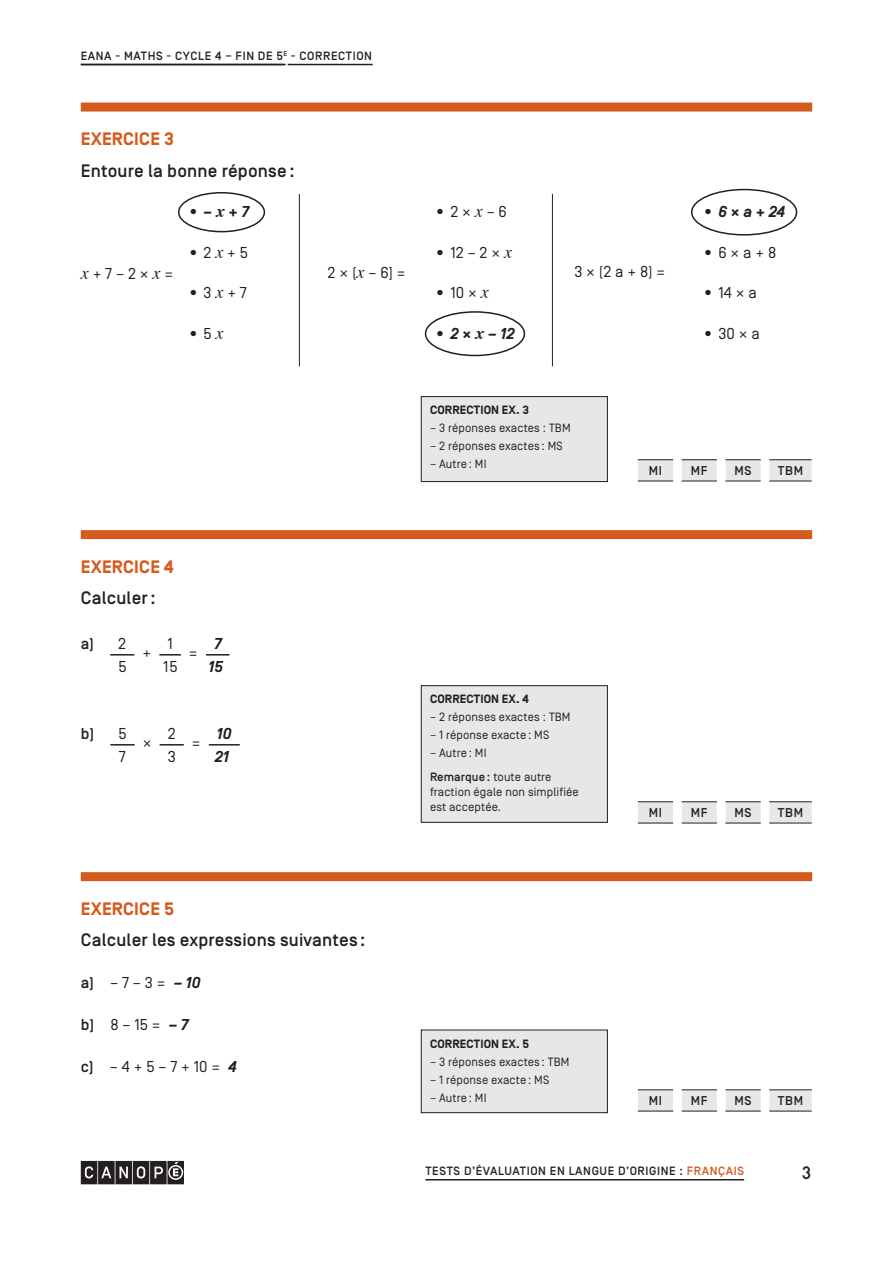
<style>
.page{position:relative;width:893px;height:1263px;background:#fff}
.page>*{position:absolute;margin:0;border:0;box-sizing:border-box;transform-origin:0 0}
.t1{font:500 18px "Simplon BP";letter-spacing:.01em;color:#231f20}
.t2{font:700 18px "Simplon BP";letter-spacing:.01em;color:#d55a1e}
.t3{font:500 18px "Simplon BP Mono";color:#231f20}
.t4{font:15.75px "Simplon BP Regular";letter-spacing:.01em;color:#231f20}
.t5{font:italic 700 15.75px "Simplon BP";letter-spacing:.01em;color:#231f20}
.t6{font:500 15.75px "Simplon BP";color:#231f20}
.t7{font:500 12.75px "Simplon BP";letter-spacing:.05em;color:#231f20}
.t8{font:12px/24px "Simplon BP Regular";letter-spacing:.01em;color:#231f20}
.t9{font:500 12px "Simplon BP";letter-spacing:.05em;color:#231f20}
.t10{font:700 12px "Simplon BP";letter-spacing:.01em;color:#231f20}
.s1{font-family:"Simplon BP Regular";font-weight:400;font-style:normal}
.s2{font-family:"Times";font-size:18px}
.s3{font-style:normal}
.s4{font-family:"Times";font-style:italic;font-size:18px}
.s5{font-family:"Simplon BP Regular";font-weight:400}
.s6{font-family:"Simplon BP";font-weight:500}
.s7{font-family:"Simplon BP";font-weight:700;font-style:italic}
.s8{color:#d55a1e}
</style>
<div class="page">
<hr style="left:81px;top:64px;width:205px;height:1px;background:#231f20">
<hr style="left:288px;top:64px;width:85px;height:1px;background:#231f20">
<svg style="left:81px;top:1161px;width:103px;height:23px;background:#4b4849"></svg>
<hr style="left:425px;top:1179px;width:319px;height:1px;background:#231f20">
<div style="left:81px;top:103px;width:731px;height:9px;background:#d55a1e"></div>
<div style="left:81px;top:530px;width:731px;height:9px;background:#d55a1e"></div>
<svg style="left:110px;top:654px;width:24px;height:1px"></svg>
<svg style="left:159px;top:654px;width:22px;height:1px"></svg>
<svg style="left:206px;top:654px;width:23px;height:1px"></svg>
<svg style="left:110px;top:744px;width:25px;height:1px"></svg>
<svg style="left:160px;top:744px;width:24px;height:1px"></svg>
<hr style="left:209px;top:744px;width:31px;height:1px;background:#231f20">
<div style="left:81px;top:872px;width:731px;height:9px;background:#d55a1e"></div>
<svg style="left:638px;top:460px;width:174px;height:21px"></svg>
<hr style="left:638px;top:459px;width:35px;height:1px;background:#231f20">
<hr style="left:682px;top:459px;width:35px;height:1px;background:#231f20">
<hr style="left:725px;top:459px;width:36px;height:1px;background:#231f20">
<hr style="left:769px;top:459px;width:43px;height:1px;background:#231f20">
<hr style="left:638px;top:481px;width:35px;height:1px;background:#231f20">
<hr style="left:682px;top:481px;width:35px;height:1px;background:#231f20">
<hr style="left:725px;top:481px;width:36px;height:1px;background:#231f20">
<hr style="left:769px;top:481px;width:43px;height:1px;background:#231f20">
<svg style="left:638px;top:802px;width:174px;height:21px"></svg>
<hr style="left:638px;top:801px;width:35px;height:1px;background:#231f20">
<hr style="left:682px;top:801px;width:35px;height:1px;background:#231f20">
<hr style="left:725px;top:801px;width:36px;height:1px;background:#231f20">
<hr style="left:769px;top:801px;width:43px;height:1px;background:#231f20">
<hr style="left:638px;top:823px;width:35px;height:1px;background:#231f20">
<hr style="left:682px;top:823px;width:35px;height:1px;background:#231f20">
<hr style="left:725px;top:823px;width:36px;height:1px;background:#231f20">
<hr style="left:769px;top:823px;width:43px;height:1px;background:#231f20">
<svg style="left:638px;top:1090px;width:174px;height:21px"></svg>
<hr style="left:638px;top:1089px;width:35px;height:1px;background:#231f20">
<hr style="left:682px;top:1089px;width:35px;height:1px;background:#231f20">
<hr style="left:725px;top:1089px;width:36px;height:1px;background:#231f20">
<hr style="left:769px;top:1089px;width:43px;height:1px;background:#231f20">
<hr style="left:638px;top:1111px;width:35px;height:1px;background:#231f20">
<hr style="left:682px;top:1111px;width:35px;height:1px;background:#231f20">
<hr style="left:725px;top:1111px;width:36px;height:1px;background:#231f20">
<hr style="left:769px;top:1111px;width:43px;height:1px;background:#231f20">
<div style="left:421px;top:397px;width:186px;height:85px;background:#e6e7e9"></div>
<div style="left:421px;top:396px;width:187px;height:86px;border:1px solid #231f20"></div>
<div style="left:421px;top:686px;width:186px;height:136px;background:#e6e7e9"></div>
<div style="left:421px;top:685px;width:187px;height:138px;border:1px solid #231f20"></div>
<div style="left:421px;top:1030px;width:186px;height:83px;background:#e6e7e9"></div>
<div style="left:421px;top:1030px;width:187px;height:83px;border:1px solid #231f20"></div>
<hr style="left:299px;top:194px;width:1px;height:172px;background:#231f20">
<hr style="left:552px;top:194px;width:1px;height:172px;background:#231f20">
<div style="left:178px;top:192px;width:87px;height:40px;border:2px solid #231f20;border-radius:50%"></div>
<div style="left:425px;top:311px;width:100px;height:45px;border:2px solid #231f20;border-radius:50%"></div>
<div style="left:691px;top:189px;width:106px;height:47px;border:2px solid #231f20;border-radius:50%"></div>
<p class="t9" style="left:81px;top:49px;width:293px">EANA - MATHS - CYCLE 4 – FIN DE 5<sup>E</sup> - CORRECTION</p>
<h1 class="t2" style="left:81px;top:129px;width:95px">EXERCICE 3</h1>
<h1 class="t1" style="left:81px;top:160px;width:215px">Entoure la bonne réponse :</h1>
<h2 class="t5" style="left:187px;top:203px;width:63px"><span class="s1">•</span> –<span class="s2">x</span><span class="s3">+</span>7</h2>
<h2 class="t4" style="left:187px;top:243px;width:62px">• 2 <span class="s4">x</span> + 5</h2>
<h2 class="t4" style="left:187px;top:284px;width:61px">• 3 <span class="s4">x</span> + 7</h2>
<h2 class="t4" style="left:187px;top:324px;width:38px">• 5 <span class="s4">x</span></h2>
<h2 class="t4" style="left:81px;top:264px;width:94px"><span class="s4">x</span> + 7 – 2 × <span class="s4">x</span> =</h2>
<h2 class="t4" style="left:328px;top:264px;width:80px">2 × (<span class="s4">x</span> – 6] =</h2>
<h2 class="t4" style="left:434px;top:203px;width:75px">• 2 × <span class="s4">x</span> – 6</h2>
<h2 class="t4" style="left:434px;top:243px;width:80px">• 12 – 2 × <span class="s4">x</span></h2>
<h2 class="t4" style="left:434px;top:284px;width:56px">• 10 × <span class="s4">x</span></h2>
<h2 class="t5" style="left:434px;top:324px;width:82px"><span class="s1">•</span> 2×<span class="s2">x</span>–12</h2>
<h2 class="t4" style="left:574px;top:262px;width:93px">3 × (2 a + 8) =</h2>
<h2 class="t5" style="left:702px;top:203px;width:85px"><span class="s1">•</span> 6<span class="s3">×</span>a<span class="s3">+</span>24</h2>
<h2 class="t4" style="left:702px;top:243px;width:76px">• 6 × a + 8</h2>
<h2 class="t4" style="left:702px;top:284px;width:56px">• 14 × a</h2>
<h2 class="t4" style="left:702px;top:324px;width:59px">• 30 × a</h2>
<p class="t10" style="left:430px;top:403px;width:101px">CORRECTION EX. 3</p>
<p class="t8" style="left:430px;top:416px;width:142px">– 3 réponses exactes : TBM</p>
<p class="t8" style="left:430px;top:434px;width:134px">– 2 réponses exactes : MS</p>
<p class="t8" style="left:430px;top:452px;width:58px">– Autre : MI</p>
<p class="t7" style="left:649px;top:463px;width:15px">MI</p>
<p class="t7" style="left:691px;top:463px;width:18px">MF</p>
<p class="t7" style="left:734px;top:463px;width:19px">MS</p>
<p class="t7" style="left:778px;top:463px;width:27px">TBM</p>
<h1 class="t2" style="left:81px;top:556px;width:94px">EXERCICE 4</h1>
<h1 class="t1" style="left:81px;top:588px;width:76px">Calculer:</h1>
<h2 class="t6" style="left:81px;top:635px;width:47px">a) <span class="s5">2</span></h2>
<h2 class="t4" style="left:142px;top:644px;width:10px">+</h2>
<h2 class="t4" style="left:167px;top:635px;width:7px">1</h2>
<h2 class="t4" style="left:189px;top:644px;width:10px">=</h2>
<h2 class="t5" style="left:214px;top:635px;width:9px">7</h2>
<h2 class="t4" style="left:118px;top:657px;width:10px">5</h2>
<h2 class="t4" style="left:163px;top:657px;width:16px">15</h2>
<h2 class="t5" style="left:209px;top:657px;width:16px">15</h2>
<h2 class="t6" style="left:81px;top:725px;width:47px">b) <span class="s5">5</span></h2>
<h2 class="t4" style="left:143px;top:734px;width:10px">×</h2>
<h2 class="t4" style="left:168px;top:725px;width:9px">2</h2>
<h2 class="t4" style="left:192px;top:734px;width:10px">=</h2>
<h2 class="t5" style="left:217px;top:725px;width:16px">10</h2>
<h2 class="t4" style="left:119px;top:747px;width:8px">7</h2>
<h2 class="t4" style="left:168px;top:747px;width:10px">3</h2>
<h2 class="t5" style="left:215px;top:747px;width:16px">21</h2>
<h1 class="t2" style="left:81px;top:898px;width:95px">EXERCICE 5</h1>
<h1 class="t1" style="left:81px;top:930px;width:286px">Calculer les expressions suivantes :</h1>
<h2 class="t4" style="left:81px;top:974px;width:121px"><span class="s6">a)</span> – 7 – 3 = <span class="s7">– 10</span></h2>
<h2 class="t4" style="left:81px;top:1016px;width:109px"><span class="s6">b)</span> 8 – 15 = <span class="s7">– 7</span></h2>
<h2 class="t4" style="left:81px;top:1058px;width:157px"><span class="s6">c)</span> – 4 + 5 – 7 + 10 = <span class="s7">4</span></h2>
<p class="t10" style="left:430px;top:692px;width:100px">CORRECTION EX. 4</p>
<p class="t8" style="left:430px;top:705px;width:142px">– 2 réponses exactes : TBM</p>
<p class="t8" style="left:430px;top:723px;width:121px">– 1 réponse exacte : MS</p>
<p class="t8" style="left:430px;top:741px;width:123px">– Autre : MI<br><span class="s6">Remarque :</span> toute autre</p>
<p class="t8" style="left:430px;top:785px;width:150px;line-height:15px">fraction égale non simplifiée est acceptée.</p>
<p class="t7" style="left:649px;top:805px;width:15px">MI</p>
<p class="t7" style="left:691px;top:805px;width:18px">MF</p>
<p class="t7" style="left:734px;top:805px;width:19px">MS</p>
<p class="t7" style="left:778px;top:805px;width:27px">TBM</p>
<p class="t10" style="left:430px;top:1037px;width:101px">CORRECTION EX. 5</p>
<p class="t8" style="left:430px;top:1049px;width:141px">– 3 réponses exactes : TBM</p>
<p class="t8" style="left:430px;top:1067px;width:121px">– 1 réponse exacte : MS</p>
<p class="t8" style="left:430px;top:1085px;width:58px">– Autre : MI</p>
<p class="t7" style="left:649px;top:1093px;width:15px">MI</p>
<p class="t7" style="left:691px;top:1093px;width:18px">MF</p>
<p class="t7" style="left:734px;top:1093px;width:19px">MS</p>
<p class="t7" style="left:778px;top:1093px;width:27px">TBM</p>
<p class="t9" style="left:425px;top:1164px;width:320px">TESTS D’ÉVALUATION EN LANGUE D’ORIGINE : <span class="s8">FRANÇAIS</span></p>
<h1 class="t3" style="left:801px;top:1161px;width:12px">3</h1>
</div>
